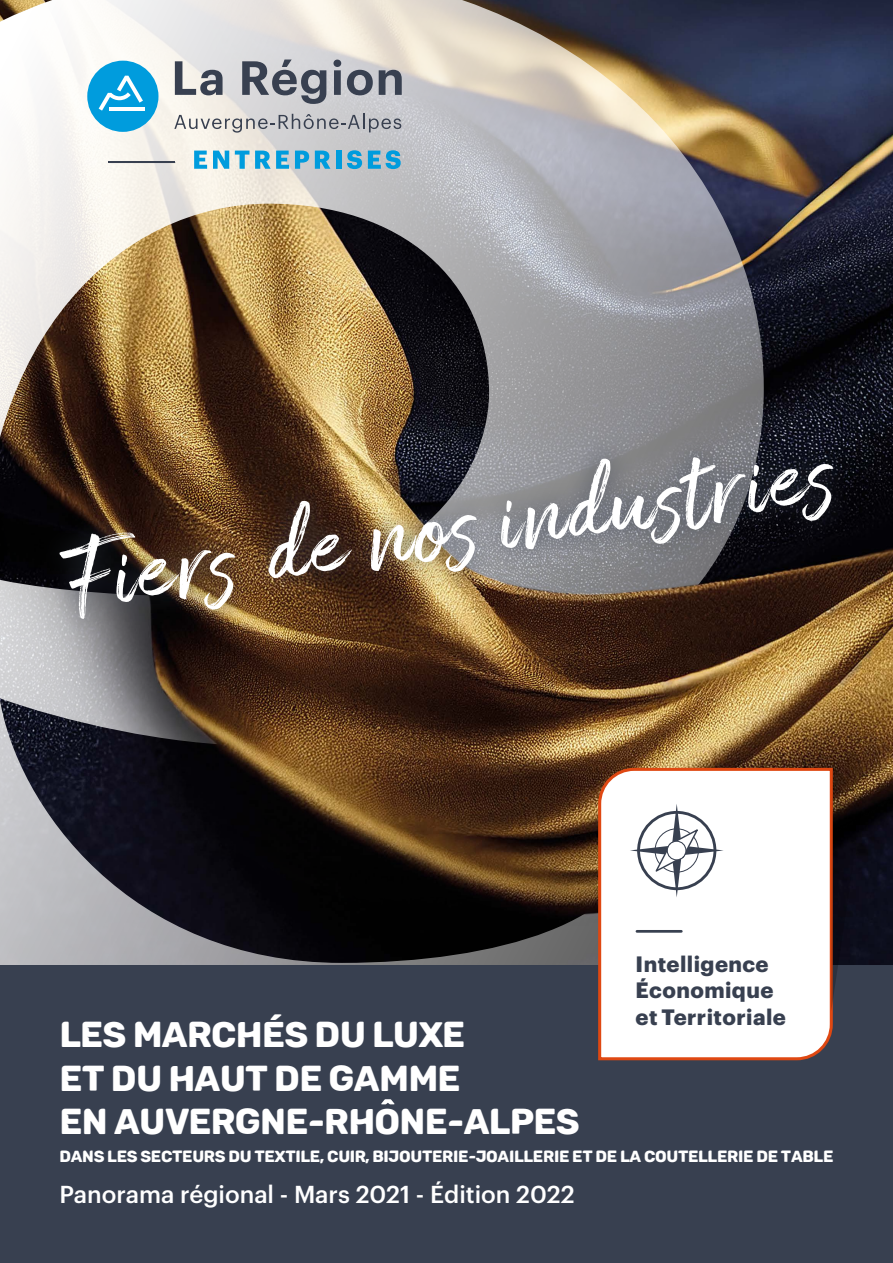
<style>
.page{position:relative;width:893px;height:1263px;background:#fff}
.page>*{position:absolute;margin:0;border:0;box-sizing:border-box;transform-origin:0 0}
.t1{font:36px/43.5px "Cunia";letter-spacing:-.02em;color:#fff}
.t2{font:500 24px "Graphik";color:#fff}
.t3{font:700 21.75px/26.1px "Graphik";letter-spacing:.02em;color:#384050}
.t4{font:16.35px "Cunia";letter-spacing:-.02em;color:#fff}
</style>
<div class="page">
<img style="left:764px;top:0;width:129px;height:480px">
<img style="left:0;top:0;width:764px;height:480px">
<div style="left:0;top:965px;width:893px;height:298px;background:#384050"></div>
<div style="left:87px;top:61px;width:71px;height:71px;background:#009cdd;border-radius:50%"></div>
<hr style="left:109px;top:107px;width:36px;height:4px;background:#fff">
<svg style="left:99px;top:76px;width:44px;height:35px"></svg>
<svg style="left:175px;top:61px;width:48px;height:34px;background:#9d9fa4"></svg>
<svg style="left:242px;top:60px;width:84px;height:44px;background:#93969e"></svg>
<svg style="left:333px;top:60px;width:8px;height:35px"></svg>
<svg style="left:347px;top:70px;width:26px;height:25px"></svg>
<svg style="left:379px;top:70px;width:23px;height:25px"></svg>
<svg style="left:174px;top:114px;width:227px;height:19px;background:#bbbbbd"></svg>
<svg style="left:194px;top:151px;width:13px;height:18px"></svg>
<svg style="left:213px;top:151px;width:16px;height:18px"></svg>
<svg style="left:235px;top:151px;width:14px;height:18px"></svg>
<svg style="left:255px;top:151px;width:34px;height:18px"></svg>
<svg style="left:295px;top:151px;width:14px;height:18px"></svg>
<svg style="left:315px;top:151px;width:15px;height:18px"></svg>
<div style="left:336px;top:151px;width:5px;height:18px;background:#009cdd"></div>
<svg style="left:347px;top:150px;width:15px;height:19px"></svg>
<svg style="left:368px;top:150px;width:33px;height:19px"></svg>
<hr style="left:109px;top:161px;width:66px;height:2px;background:#384050">
<svg style="left:381px;top:1099px;width:13px;height:5px"></svg>
<img style="left:0;top:480px;width:893px;height:485px">
<svg style="left:597px;top:766px;width:237px;height:295px"></svg>
<svg style="left:831px;top:776px;width:35px;height:235px"></svg>
<div style="left:38px;top:436px;width:816px;height:204px;background:#384050;opacity:.75"></div>
<svg style="left:268px;top:500px;width:84px;height:78px"></svg>
<img style="left:371px;top:515px;width:106px;height:57px">
<svg style="left:500px;top:457px;width:333px;height:92px;background:#7e7f84"></svg>
<img style="left:59px;top:532px;width:176px;height:87px">
<h3 class="t3" style="left:636px;top:949px;width:152px">Intelligence<br>Économique et Territoriale</h3>
<h1 class="t1" style="left:60px;top:1013px;width:522px">LES MARCHÉS DU LUXE<br>ET DU HAUT DE GAMME<br>EN AUVERGNE-RHONE-ALPES</h1>
<p class="t4" style="left:60px;top:1147px;width:775px">DANS LES SECTEURS DU TEXTILE, CUIR, BIJOUTERIE-JOAILLERIE ET DE LA COUTELLERIE DE TABLE</p>
<h2 class="t2" style="left:60px;top:1176px;width:517px">Panorama régional - Mars 2021 - Édition 2022</h2>
</div>
